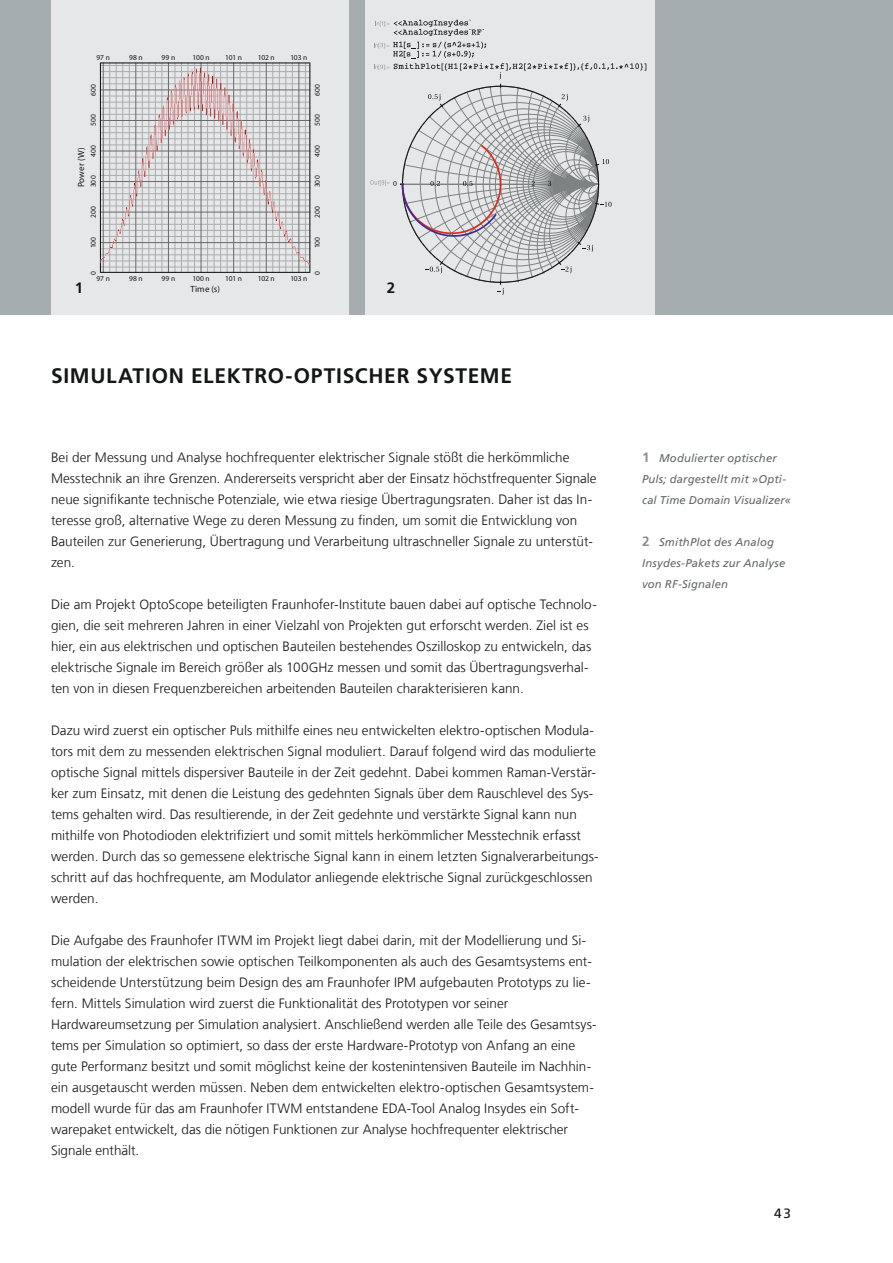
<style>
.page{position:relative;width:893px;height:1263px;background:#fff}
.page>*{position:absolute;margin:0;border:0;box-sizing:border-box;transform-origin:0 0}
.t1{font:700 21px "Frutiger LT Com";letter-spacing:.035em;color:#151616}
.t2{font:700 15px "Frutiger LT Com";color:#151616}
.t3{font:300 13.5px/21px "Frutiger LT Com";letter-spacing:.005em;color:#151616}
.t4{font:13.5px "Frutiger LT Com";color:#151616}
.t5{font:italic 11.25px/21px "Frutiger LT Com";letter-spacing:.015em;color:#61686a}
.t6{font:9px "Myriad Pro";letter-spacing:.015em;color:#151616}
.t7{font:7.5px "Myriad Pro";letter-spacing:.01em;color:#151616}
.s1{font-weight:700;font-style:normal;font-size:13.5px;color:#8c9092}
</style>
<div class="page">
<div style="left:0;top:0;width:893px;height:315px;background:#a6adb1"></div>
<div style="left:366px;top:0;width:289px;height:315px;background:#e6e7e8"></div>
<svg style="left:376px;top:20px;width:108px;height:16px"></svg>
<svg style="left:370px;top:42px;width:276px;height:253px"></svg>
<div style="left:51px;top:0;width:298px;height:315px;background:#e6e7e8"></div>
<svg style="left:100px;top:62px;width:210px;height:211px"></svg>
<img style="left:100px;top:66px;width:210px;height:199px">
<p class="t7" style="left:96px;top:52px;width:15px">97 n</p>
<p class="t7" style="left:129px;top:52px;width:15px">98 n</p>
<p class="t7" style="left:162px;top:52px;width:15px">99 n</p>
<p class="t7" style="left:192px;top:52px;width:19px">100 n</p>
<p class="t7" style="left:225px;top:52px;width:18px">101 n</p>
<p class="t7" style="left:258px;top:52px;width:19px">102 n</p>
<p class="t7" style="left:290px;top:52px;width:19px">103 n</p>
<p class="t7" style="left:89px;top:96px;width:13px;rotate:-90deg">600</p>
<p class="t7" style="left:313px;top:96px;width:13px;rotate:-90deg">600</p>
<p class="t7" style="left:89px;top:126px;width:13px;rotate:-90deg">500</p>
<p class="t7" style="left:313px;top:126px;width:13px;rotate:-90deg">500</p>
<p class="t7" style="left:89px;top:157px;width:14px;rotate:-90deg">400</p>
<p class="t6" style="left:76px;top:187px;width:41px;rotate:-90deg">Power (W)</p>
<p class="t7" style="left:89px;top:187px;width:13px;rotate:-90deg">300</p>
<p class="t7" style="left:313px;top:157px;width:14px;rotate:-90deg">400</p>
<p class="t7" style="left:313px;top:187px;width:13px;rotate:-90deg">300</p>
<p class="t7" style="left:89px;top:218px;width:13px;rotate:-90deg">200</p>
<p class="t7" style="left:313px;top:218px;width:13px;rotate:-90deg">200</p>
<p class="t7" style="left:89px;top:248px;width:13px;rotate:-90deg">100</p>
<p class="t7" style="left:313px;top:248px;width:13px;rotate:-90deg">100</p>
<p class="t7" style="left:89px;top:275px;width:5px;rotate:-90deg">0</p>
<p class="t7" style="left:313px;top:275px;width:5px;rotate:-90deg">0</p>
<p class="t7" style="left:96px;top:274px;width:15px">97 n</p>
<p class="t7" style="left:129px;top:274px;width:15px">98 n</p>
<p class="t7" style="left:162px;top:274px;width:15px">99 n</p>
<p class="t7" style="left:192px;top:274px;width:19px">100 n</p>
<p class="t7" style="left:225px;top:274px;width:18px">101 n</p>
<p class="t7" style="left:258px;top:274px;width:19px">102 n</p>
<p class="t7" style="left:290px;top:274px;width:19px">103 n</p>
<p class="t2" style="left:75px;top:279px;width:10px">1</p>
<p class="t2" style="left:387px;top:279px;width:10px">2</p>
<p class="t6" style="left:190px;top:283px;width:31px">Time (s)</p>
<h1 class="t1" style="left:51px;top:364px;width:462px">SIMULATION ELEKTRO-OPTISCHER SYSTEME</h1>
<p class="t3" style="left:51px;top:447px;width:547px">Bei der Messung und Analyse hochfrequenter elektrischer Signale stößt die herkömmliche Messtechnik an ihre Grenzen. Andererseits verspricht aber der Einsatz höchstfrequenter Signale neue signifikante technische Potenziale, wie etwa riesige Übertragungsraten. Daher ist das In&shy;teresse groß, alternative Wege zu deren Messung zu finden, um somit die Entwicklung von Bauteilen zur Generierung, Übertragung und Verarbeitung ultraschneller Signale zu unterstüt&shy;zen.</p>
<p class="t3" style="left:51px;top:594px;width:547px">Die am Projekt OptoScope beteiligten Fraunhofer-Institute bauen dabei auf optische Technolo&shy;gien, die seit mehreren Jahren in einer Vielzahl von Projekten gut erforscht werden. Ziel ist es hier, ein aus elektrischen und optischen Bauteilen bestehendes Oszilloskop zu entwickeln, das elektrische Signale im Bereich größer als 100GHz messen und somit das Übertragungsverhal&shy;ten von in diesen Frequenzbereichen arbeitenden Bauteilen charakterisieren kann.</p>
<p class="t3" style="left:51px;top:720px;width:549px">Dazu wird zuerst ein optischer Puls mithilfe eines neu entwickelten elektro-optischen Modula&shy;tors mit dem zu messenden elektrischen Signal moduliert. Darauf folgend wird das modulierte optische Signal mittels dispersiver Bauteile in der Zeit gedehnt. Dabei kommen Raman-Verstär&shy;ker zum Einsatz, mit denen die Leistung des gedehnten Signals über dem Rauschlevel des Sys&shy;tems gehalten wird. Das resultierende, in der Zeit gedehnte und verstärkte Signal kann nun mithilfe von Photodioden elektrifiziert und somit mittels herkömmlicher Messtechnik erfasst werden. Durch das so gemessene elektrische Signal kann in einem letzten Signalverarbeitungs&shy;schritt auf das hochfrequente, am Modulator anliegende elektrische Signal zurückgeschlossen werden.</p>
<p class="t3" style="left:51px;top:930px;width:547px">Die Aufgabe des Fraunhofer ITWM im Projekt liegt dabei darin, mit der Modellierung und Si&shy;mulation der elektrischen sowie optischen Teilkomponenten als auch des Gesamtsystems ent&shy;scheidende Unterstützung beim Design des am Fraunhofer IPM aufgebauten Prototyps zu lie&shy;fern. Mittels Simulation wird zuerst die Funktionalität des Prototypen vor seiner Hardwareumsetzung per Simulation analysiert. Anschließend werden alle Teile des Gesamtsys&shy;tems per Simulation so optimiert, so dass der erste Hardware-Prototyp von Anfang an eine gute Performanz besitzt und somit möglichst keine der kostenintensiven Bauteile im Nachhin&shy;ein ausgetauscht werden müssen. Neben dem entwickelten elektro-optischen Gesamtsystem&shy;modell wurde für das am Fraunhofer ITWM entstandene EDA-Tool Analog Insydes ein Soft&shy;warepaket entwickelt, das die nötigen Funktionen zur Analyse hochfrequenter elektrischer Signale enthält.</p>
<p class="t5" style="left:642px;top:448px;width:150px"><span class="s1">1</span> Modulierter optischer<br>Puls; dargestellt mit »Opti&shy;cal Time Domain Visualizer«</p>
<p class="t5" style="left:642px;top:532px;width:145px"><span class="s1">2</span> SmithPlot des Analog<br>Insydes-Pakets zur Analyse von RF-Signalen</p>
<p class="t4" style="left:774px;top:1205px;width:18px">43</p>
</div>
